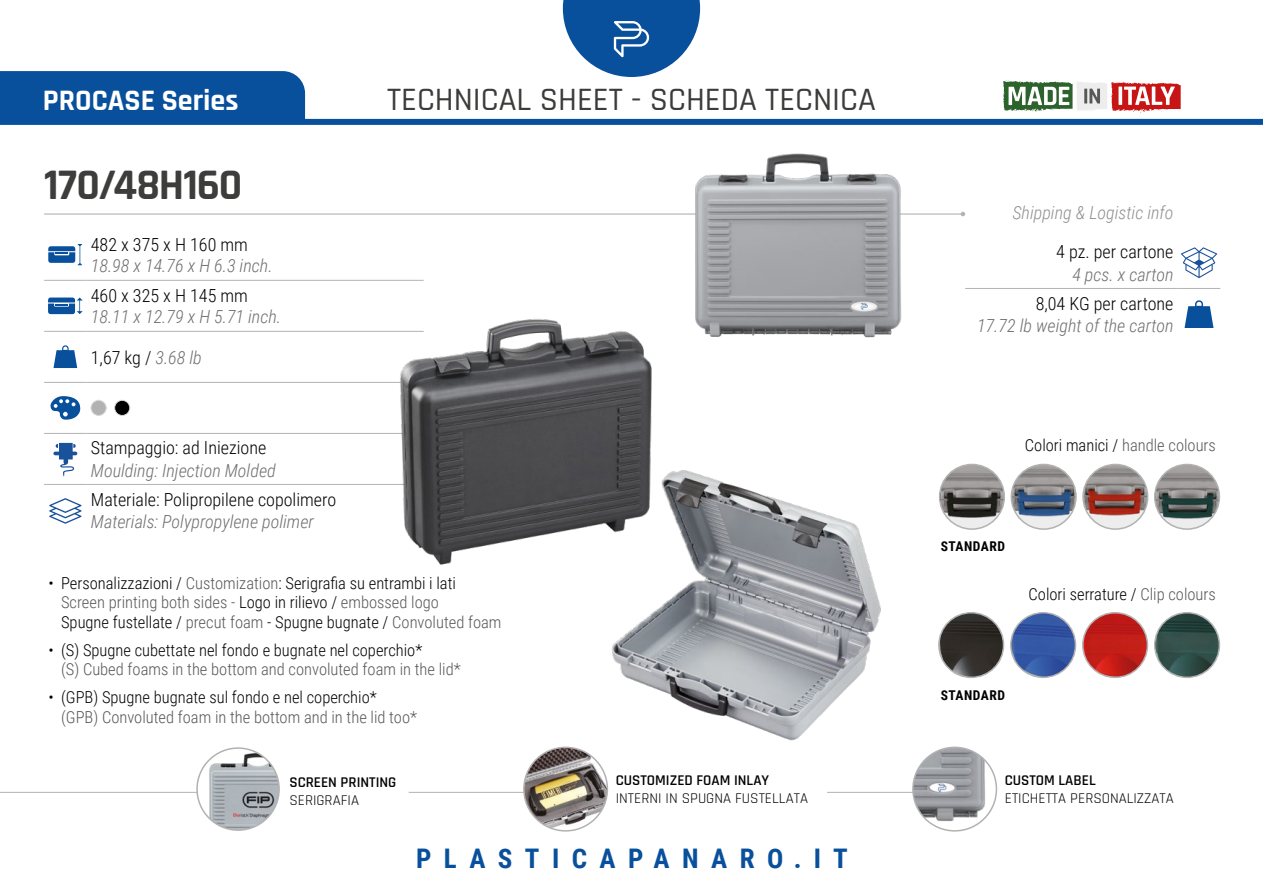
<style>
.page{position:relative;width:1263px;height:893px;background:#fff}
.page>*{position:absolute;margin:0;border:0;box-sizing:border-box;transform-origin:0 0}
.t1{font:700 44.1px "Rajdhani";letter-spacing:-.02em;color:#3d3d3c}
.t2{font:500 33px "Rajdhani";color:#3c3c3b}
.t3{font:700 30px "Rajdhani";color:#fff}
.t4{font:700 27px "Roboto Condensed";letter-spacing:.46em;color:#09509c}
.t5{font:italic 300 18px "Roboto Condensed";color:#706f6f}
.t6{font:300 18px "Roboto Condensed";color:#000}
.t7{font:italic 300 18px "Roboto Condensed";color:#909090}
.t8{font:300 16.5px/19.5px "Roboto Condensed";color:#000}
.t9{font:300 16.5px "Roboto Condensed";color:#575756}
.t10{font:15px "Rajdhani";color:#000}
.t11{font:600 15px "Rajdhani";color:#000}
.t12{font:700 13.5px "Roboto Condensed";letter-spacing:.035em;color:#000}
.s1{font-style:italic;color:#706f6f}
.s2{color:#575756}
</style>
<div class="page">
<svg style="left:1003px;top:81px;width:178px;height:32px"></svg>
<div style="left:0;top:119px;width:1263px;height:6px;background:#09509c"></div>
<svg style="left:563px;top:0;width:137px;height:77px"></svg>
<hr style="left:0;top:792px;width:235px;height:1px;background:#b3b2b2">
<hr style="left:409px;top:792px;width:127px;height:1px;background:#b3b2b2">
<hr style="left:827px;top:792px;width:128px;height:1px;background:#b3b2b2">
<div style="left:0;top:71px;width:305px;height:48px;background:#09509c"></div>
<hr style="left:44px;top:213px;width:919px;height:2px;background:#b3b2b2">
<svg style="left:961px;top:212px;width:4px;height:4px"></svg>
<img style="left:1013px;top:464px;width:63px;height:61px">
<div style="left:1010px;top:464px;width:67px;height:66px;border:2px solid #b3b2b2;border-radius:50%"></div>
<img style="left:940px;top:464px;width:64px;height:61px">
<div style="left:939px;top:464px;width:66px;height:66px;border:2px solid #b3b2b2;border-radius:50%"></div>
<img style="left:1155px;top:464px;width:64px;height:63px">
<div style="left:1154px;top:464px;width:66px;height:66px;border:2px solid #b3b2b2;border-radius:50%"></div>
<svg style="left:1083px;top:464px;width:65px;height:65px"></svg>
<img style="left:1085px;top:464px;width:63px;height:60px">
<div style="left:1082px;top:464px;width:66px;height:66px;border:2px solid #b3b2b2;border-radius:50%"></div>
<img style="left:1011px;top:613px;width:64px;height:64px;border-radius:32px">
<div style="left:1010px;top:612px;width:66px;height:66px;border:2px solid #b3b2b2;border-radius:50%"></div>
<img style="left:939px;top:613px;width:64px;height:64px;border-radius:32px">
<div style="left:938px;top:612px;width:66px;height:66px;border:2px solid #b3b2b2;border-radius:50%"></div>
<img style="left:1155px;top:613px;width:64px;height:64px;border-radius:32px">
<div style="left:1154px;top:612px;width:66px;height:66px;border:2px solid #b3b2b2;border-radius:50%"></div>
<img style="left:1083px;top:613px;width:64px;height:64px;border-radius:32px">
<div style="left:1082px;top:612px;width:66px;height:66px;border:2px solid #b3b2b2;border-radius:50%"></div>
<img style="left:198px;top:750px;width:81px;height:80px">
<div style="left:196px;top:747px;width:84px;height:84px;border:2px solid #b3b2b2;border-radius:50%"></div>
<img style="left:524px;top:747px;width:83px;height:84px;border-radius:42px">
<div style="left:523px;top:747px;width:85px;height:85px;border:2px solid #b3b2b2;border-radius:50%"></div>
<img style="left:913px;top:747px;width:83px;height:76px">
<div style="left:912px;top:747px;width:85px;height:85px;border:2px solid #b3b2b2;border-radius:50%"></div>
<img style="left:611px;top:470px;width:270px;height:271px">
<hr style="left:44px;top:280px;width:43px;height:1px;background:#b3b2b2">
<hr style="left:87px;top:280px;width:337px;height:1px;background:#b3b2b2">
<hr style="left:44px;top:331px;width:43px;height:1px;background:#b3b2b2">
<hr style="left:87px;top:331px;width:337px;height:1px;background:#b3b2b2">
<hr style="left:44px;top:382px;width:43px;height:1px;background:#b3b2b2">
<hr style="left:87px;top:382px;width:337px;height:1px;background:#b3b2b2">
<hr style="left:44px;top:433px;width:43px;height:1px;background:#b3b2b2">
<hr style="left:87px;top:433px;width:337px;height:1px;background:#b3b2b2">
<hr style="left:44px;top:484px;width:43px;height:1px;background:#b3b2b2">
<hr style="left:87px;top:484px;width:337px;height:1px;background:#b3b2b2">
<svg style="left:48px;top:244px;width:34px;height:21px"></svg>
<svg style="left:48px;top:298px;width:35px;height:16px"></svg>
<svg style="left:54px;top:345px;width:23px;height:23px"></svg>
<svg style="left:51px;top:396px;width:29px;height:24px"></svg>
<svg style="left:91px;top:400px;width:15px;height:16px"></svg>
<div style="left:91px;top:400px;width:15px;height:15px;background:#b3b2b2;border-radius:50%"></div>
<div style="left:91px;top:400px;width:15px;height:16px;border:1px solid #dadada;border-radius:50%"></div>
<div style="left:115px;top:400px;width:15px;height:15px;background:#000;border-radius:50%"></div>
<div style="left:114px;top:400px;width:16px;height:16px;border:1px solid #dadada;border-radius:50%"></div>
<svg style="left:53px;top:443px;width:24px;height:34px"></svg>
<svg style="left:49px;top:498px;width:33px;height:26px"></svg>
<hr style="left:965px;top:288px;width:213px;height:1px;background:#b3b2b2">
<hr style="left:1178px;top:288px;width:42px;height:1px;background:#b3b2b2">
<svg style="left:1181px;top:247px;width:36px;height:31px"></svg>
<svg style="left:1184px;top:300px;width:29px;height:28px"></svg>
<img style="left:393px;top:319px;width:268px;height:257px">
<img style="left:678px;top:153px;width:238px;height:185px">
<h3 class="t3" style="left:43px;top:82px;width:197px">PROCASE Series</h3>
<h1 class="t1" style="left:44px;top:158px;width:200px">170/48H160</h1>
<p class="t6" style="left:91px;top:232px;width:159px">482 x 375 x H 160 mm</p>
<p class="t5" style="left:91px;top:253px;width:183px">18.98 x 14.76 x H 6.3 inch.</p>
<p class="t6" style="left:91px;top:283px;width:159px">460 x 325 x H 145 mm</p>
<p class="t5" style="left:91px;top:304px;width:192px">18.11 x 12.79 x H 5.71 inch.</p>
<p class="t6" style="left:91px;top:345px;width:112px">1,67 kg / <span class="s1">3.68 lb</span></p>
<p class="t6" style="left:91px;top:435px;width:177px">Stampaggio: ad Iniezione</p>
<p class="t5" style="left:91px;top:458px;width:186px">Moulding: Injection Molded</p>
<p class="t6" style="left:91px;top:487px;width:247px">Materiale: Polipropilene copolimero</p>
<p class="t5" style="left:91px;top:509px;width:224px">Materials: Polypropylene polimer</p>
<h2 class="t2" style="left:387px;top:80px;width:490px">TECHNICAL SHEET - SCHEDA TECNICA</h2>
<p class="t8" style="left:61px;top:572px;width:442px;text-indent:-13px">• Personalizzazioni / <span class="s2">Customization</span>: Serigrafia su entrambi i lati<br><span class="s2">Screen printing both sides -</span> Logo in rilievo / <span class="s2">embossed logo<br></span>Spugne fustellate / <span class="s2">precut foam</span> - Spugne bugnate / <span class="s2">Convoluted foam</span></p>
<p class="t8" style="left:48px;top:639px;width:375px">• (S) Spugne cubettate nel fondo e bugnate nel coperchio*</p>
<p class="t9" style="left:61px;top:658px;width:401px">(S) Cubed foams in the bottom and convoluted foam in the lid*</p>
<p class="t8" style="left:48px;top:687px;width:330px">• (GPB) Spugne bugnate sul fondo e nel coperchio*</p>
<p class="t9" style="left:61px;top:705px;width:357px">(GPB) Convoluted foam in the bottom and in the lid too*</p>
<p class="t11" style="left:289px;top:773px;width:108px">SCREEN PRINTING</p>
<p class="t10" style="left:289px;top:792px;width:71px">SERIGRAFIA</p>
<p class="t11" style="left:616px;top:771px;width:155px">CUSTOMIZED FOAM INLAY</p>
<p class="t10" style="left:616px;top:790px;width:194px">INTERNI IN SPUGNA FUSTELLATA</p>
<h3 class="t4" style="left:416px;top:839px;width:433px">PLASTICAPANARO.IT</h3>
<p class="t7" style="left:1012px;top:200px;width:163px">Shipping &amp; Logistic info</p>
<p class="t6" style="left:1056px;top:239px;width:119px">4 pz. per cartone</p>
<p class="t5" style="left:1072px;top:262px;width:103px">4 pcs. x carton</p>
<p class="t6" style="left:1036px;top:291px;width:139px">8,04 KG per cartone</p>
<p class="t5" style="left:977px;top:313px;width:198px">17.72 lb weight of the carton</p>
<p class="t8" style="left:1025px;top:435px;width:193px">Colori manici / <span class="s2">handle colours</span></p>
<p class="t12" style="left:941px;top:537px;width:66px">STANDARD</p>
<p class="t8" style="left:1028px;top:584px;width:189px">Colori serrature / <span class="s2">Clip colours</span></p>
<p class="t12" style="left:941px;top:686px;width:66px">STANDARD</p>
<p class="t11" style="left:1005px;top:771px;width:92px">CUSTOM LABEL</p>
<p class="t10" style="left:1005px;top:790px;width:170px">ETICHETTA PERSONALIZZATA</p>
</div>
